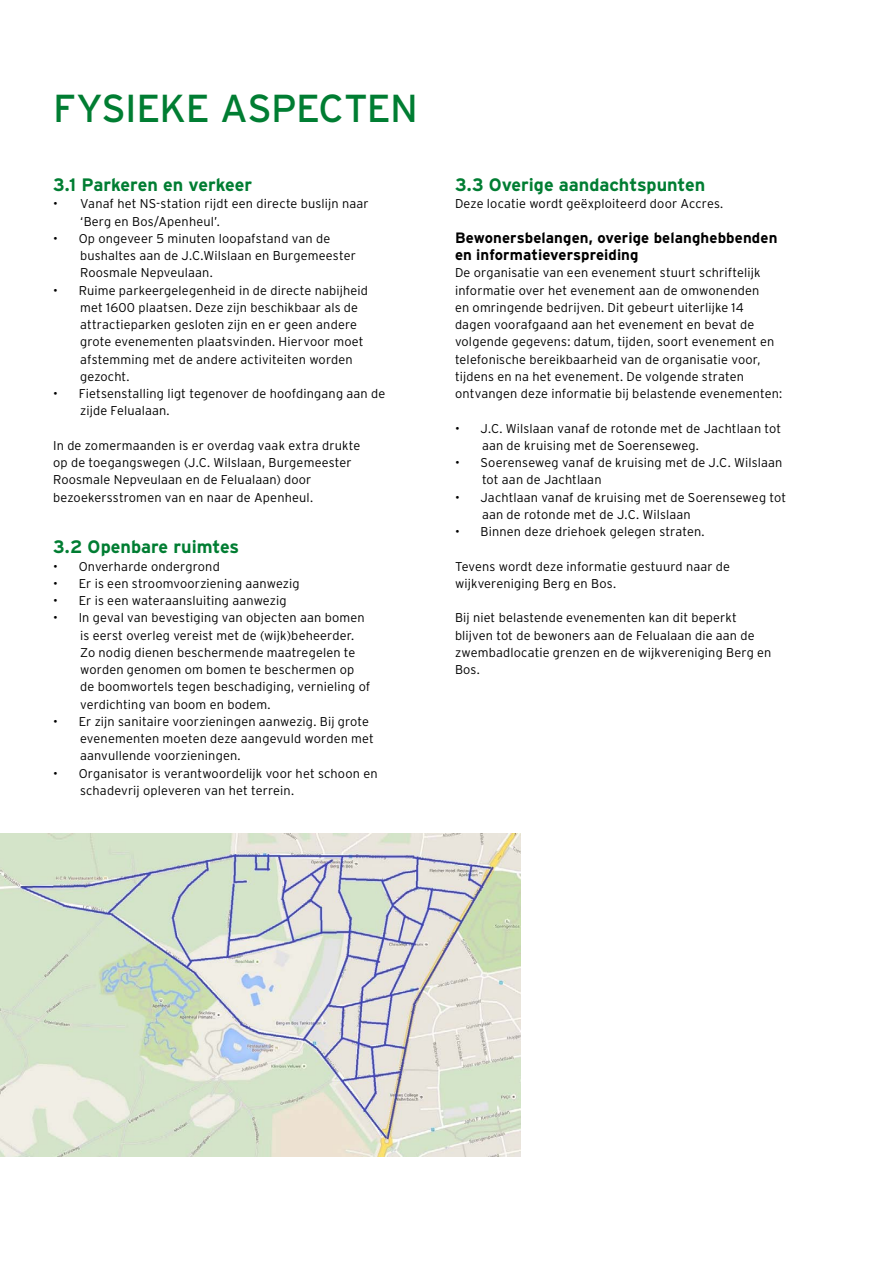
<style>
.page{position:relative;width:893px;height:1263px;background:#fff}
.page>*{position:absolute;margin:0;border:0;box-sizing:border-box;transform-origin:0 0}
._01_Kop{font:39px "Interstate";letter-spacing:-.015em;color:#007d32}
._03_Tussenkop{font:700 18px "Interstate";letter-spacing:-.005em;color:#007d32}
._03_Tussenkop_2{font:700 15px/17.2px "Interstate";letter-spacing:.005em;color:#000}
._04_Bodytekst{font:300 12.75px/17.2px "Interstate";letter-spacing:.01em;color:#000}
._03_Tussenkop-2{font:300 12.75px "Interstate";letter-spacing:.01em;color:#000}
</style>
<div class="page">
<img style="left:0;top:833px;width:520px;height:324px">
<p class="_01_Kop" style="left:53px;top:85px;width:366px">FYSIEKE ASPECTEN</p>
<p class="_03_Tussenkop" style="left:53px;top:173px;width:201px">3.1 Parkeren en verkeer</p>
<p class="_04_Bodytekst" style="left:80px;top:195px;width:290px;text-indent:-27px">• Vanaf het NS-station rijdt een directe buslijn naar ‘Berg en Bos/Apenheul’.</p>
<p class="_04_Bodytekst" style="left:80px;top:230px;width:277px;text-indent:-27px">• Op ongeveer 5 minuten loopafstand van de bushaltes aan de J.C.Wilslaan en Burgemeester<br>Roosmale Nepveulaan.</p>
<p class="_04_Bodytekst" style="left:80px;top:281px;width:289px;text-indent:-27px">• Ruime parkeergelegenheid in de directe nabijheid met 1600 plaatsen. Deze zijn beschikbaar als de attractieparken gesloten zijn en er geen andere grote evenementen plaatsvinden. Hiervoor moet afstemming met de andere activiteiten worden gezocht.</p>
<p class="_04_Bodytekst" style="left:80px;top:385px;width:307px;text-indent:-27px">• Fietsenstalling ligt tegenover de hoofdingang aan de zijde Felualaan.</p>
<p class="_04_Bodytekst" style="left:53px;top:437px;width:309px">In de zomermaanden is er overdag vaak extra drukte op de toegangswegen (J.C. Wilslaan, Burgemeester Roosmale Nepveulaan en de Felualaan) door bezoekersstromen van en naar de Apenheul.</p>
<p class="_03_Tussenkop" style="left:53px;top:536px;width:188px">3.2 Openbare ruimtes</p>
<p class="_04_Bodytekst" style="left:53px;top:557px;width:168px">• Onverharde ondergrond</p>
<p class="_04_Bodytekst" style="left:53px;top:575px;width:248px">• Er is een stroomvoorziening aanwezig</p>
<p class="_04_Bodytekst" style="left:53px;top:592px;width:235px">• Er is een wateraansluiting aanwezig</p>
<p class="_04_Bodytekst" style="left:80px;top:609px;width:292px;text-indent:-27px">• In geval van bevestiging van objecten aan bomen is eerst overleg vereist met de (wijk)beheerder.<br>Zo nodig dienen beschermende maatregelen te worden genomen om bomen te beschermen op de boomwortels tegen beschadiging, vernieling of verdichting van boom en bodem.</p>
<p class="_04_Bodytekst" style="left:80px;top:713px;width:295px;text-indent:-27px">• Er zijn sanitaire voorzieningen aanwezig. Bij grote evenementen moeten deze aangevuld worden met aanvullende voorzieningen.</p>
<p class="_04_Bodytekst" style="left:80px;top:764px;width:299px;text-indent:-27px">• Organisator is verantwoordelijk voor het schoon en schadevrij opleveren van het terrein.</p>
<p class="_03_Tussenkop" style="left:455px;top:173px;width:252px">3.3 Overige aandachtspunten</p>
<p class="_03_Tussenkop-2" style="left:455px;top:196px;width:270px">Deze locatie wordt geëxploiteerd door Accres.</p>
<p class="_03_Tussenkop_2" style="left:455px;top:229px;width:324px">Bewonersbelangen, overige belanghebbenden en informatieverspreiding</p>
<p class="_04_Bodytekst" style="left:455px;top:264px;width:329px">De organisatie van een evenement stuurt schriftelijk informatie over het evenement aan de omwonenden<br>en omringende bedrijven. Dit gebeurt uiterlijke 14 dagen voorafgaand aan het evenement en bevat de volgende gegevens: datum, tijden, soort evenement en telefonische bereikbaarheid van de organisatie voor, tijdens en na het evenement. De volgende straten ontvangen deze informatie bij belastende evenementen:</p>
<p class="_04_Bodytekst" style="left:482px;top:419px;width:301px;text-indent:-27px">• J.C. Wilslaan vanaf de rotonde met de Jachtlaan tot aan de kruising met de Soerenseweg.</p>
<p class="_04_Bodytekst" style="left:482px;top:454px;width:302px;text-indent:-27px">• Soerenseweg vanaf de kruising met de J.C. Wilslaan tot aan de Jachtlaan</p>
<p class="_04_Bodytekst" style="left:482px;top:488px;width:306px;text-indent:-27px">• Jachtlaan vanaf de kruising met de Soerenseweg tot aan de rotonde met de J.C. Wilslaan</p>
<p class="_04_Bodytekst" style="left:455px;top:523px;width:251px">• Binnen deze driehoek gelegen straten.</p>
<p class="_04_Bodytekst" style="left:455px;top:557px;width:277px">Tevens wordt deze informatie gestuurd naar de wijkvereniging Berg en Bos.</p>
<p class="_04_Bodytekst" style="left:455px;top:609px;width:318px">Bij niet belastende evenementen kan dit beperkt blijven tot de bewoners aan de Felualaan die aan de zwembadlocatie grenzen en de wijkvereniging Berg en Bos.</p>
</div>
